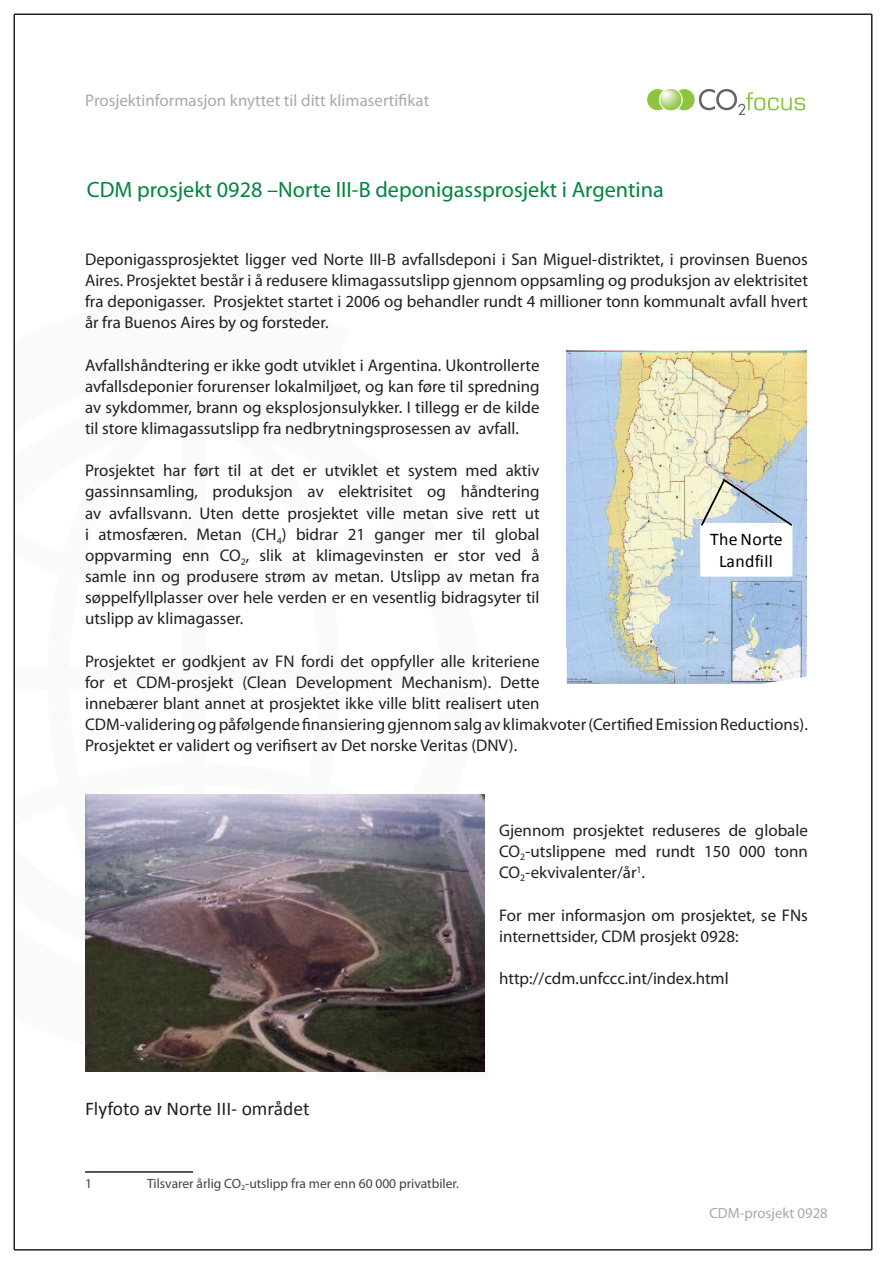
<style>
.page{position:relative;width:893px;height:1263px;background:#fff}
.page>*{position:absolute;margin:0;border:0;box-sizing:border-box;transform-origin:0 0}
.t1{font:22.2px "Myriad Pro";color:#008540}
.t2{font:19.5px "Calibri";color:#231f20}
.t3{font:17.85px/21.5px "Calibri";letter-spacing:.015em;color:#000;text-align:center}
.t4{font:16.95px/21.1px "Myriad Pro";color:#231f20;text-align:justify}
.t5{font:16.95px "Myriad Pro";color:#a8a9ad}
.t6{font:14.85px "Myriad Pro";color:#a8a9ad}
.t7{font:13.5px "Myriad Pro";color:#404142}
</style>
<div class="page">
<hr style="left:85px;top:1171px;width:108px;height:2px;background:#231f20">
<hr style="left:14px;top:14px;width:858px;height:1px;background:#231f20">
<hr style="left:871px;top:14px;width:1px;height:1236px;background:#231f20">
<hr style="left:14px;top:1249px;width:858px;height:1px;background:#231f20">
<hr style="left:14px;top:14px;width:1px;height:1236px;background:#231f20">
<img style="left:647px;top:89px;width:13px;height:22px">
<svg style="left:682px;top:89px;width:123px;height:26px"></svg>
<img style="left:660px;top:89px;width:22px;height:21px">
<img style="left:85px;top:794px;width:400px;height:278px">
<img style="left:567px;top:351px;width:240px;height:333px">
<svg style="left:701px;top:480px;width:91px;height:96px"></svg>
<p class="t5" style="left:85px;top:90px;width:346px">Prosjektinformasjon knyttet til ditt klimasertifikat</p>
<p class="t1" style="left:87px;top:176px;width:578px">CDM prosjekt 0928 –Norte III-B deponigassprosjekt i Argentina</p>
<p class="t4" style="left:85px;top:248px;width:724px">Deponigassprosjektet ligger ved Norte III-B avfallsdeponi i San Miguel-distriktet, i provinsen Buenos Aires. Prosjektet består i å redusere klimagassutslipp gjennom oppsamling og produksjon av elektrisitet fra deponigasser. Prosjektet startet i 2006 og behandler rundt 4 millioner tonn kommunalt avfall hvert år fra Buenos Aires by og forsteder.</p>
<p class="t4" style="left:85px;top:354px;width:456px">Avfallshåndtering er ikke godt utviklet i Argentina. Ukontrollerte avfallsdeponier forurenser lokalmiljøet, og kan føre til spredning av sykdommer, brann og eksplosjonsulykker. I tillegg er de kilde til store klimagassutslipp fra nedbrytningsprosessen av avfall.</p>
<p class="t4" style="left:85px;top:460px;width:456px">Prosjektet har ført til at det er utviklet et system med aktiv gassinnsamling, produksjon av elektrisitet og håndtering av avfallsvann. Uten dette prosjektet ville metan sive rett ut i atmosfæren. Metan (CH<sub>4</sub>) bidrar 21 ganger mer til global oppvarming enn CO<sub>2</sub>, slik at klimagevinsten er stor ved å samle inn og produsere strøm av metan. Utslipp av metan fra søppelfyllplasser over hele verden er en vesentlig bidragsyter til utslipp av klimagasser.</p>
<p class="t4" style="left:85px;top:650px;width:724px;text-align:left">Prosjektet er godkjent av FN fordi det oppfyller alle kriteriene<br>for et CDM-prosjekt (Clean Development Mechanism). Dette<br>innebærer blant annet at prosjektet ikke ville blitt realisert uten<br>CDM-validering og påfølgende finansiering gjennom salg av klimakvoter (Certified Emission Reductions).<br>Prosjektet er validert og verifisert av Det norske Veritas (DNV).</p>
<p class="t3" style="left:710px;top:527px;width:74px">The Norte<br>Landfill</p>
<p class="t4" style="left:499px;top:819px;width:310px">Gjennom prosjektet reduseres de globale CO<sub>2</sub>-utslippene med rundt 150 000 tonn CO<sub>2</sub>-ekvivalenter/år<sup>1</sup>.</p>
<p class="t4" style="left:499px;top:904px;width:310px">For mer informasjon om prosjektet, se FNs internettsider, CDM prosjekt 0928:</p>
<p class="t4" style="left:499px;top:967px;width:231px">http://cdm.unfccc.int/index.html</p>
<p class="t2" style="left:85px;top:1096px;width:226px">Flyfoto av Norte III- området</p>
<p class="t7" style="left:85px;top:1175px;width:8px">1</p>
<p class="t7" style="left:147px;top:1175px;width:313px">Tilsvarer årlig CO<sub>2</sub>-utslipp fra mer enn 60 000 privatbiler.</p>
<p class="t6" style="left:709px;top:1203px;width:120px">CDM-prosjekt 0928</p>
</div>
